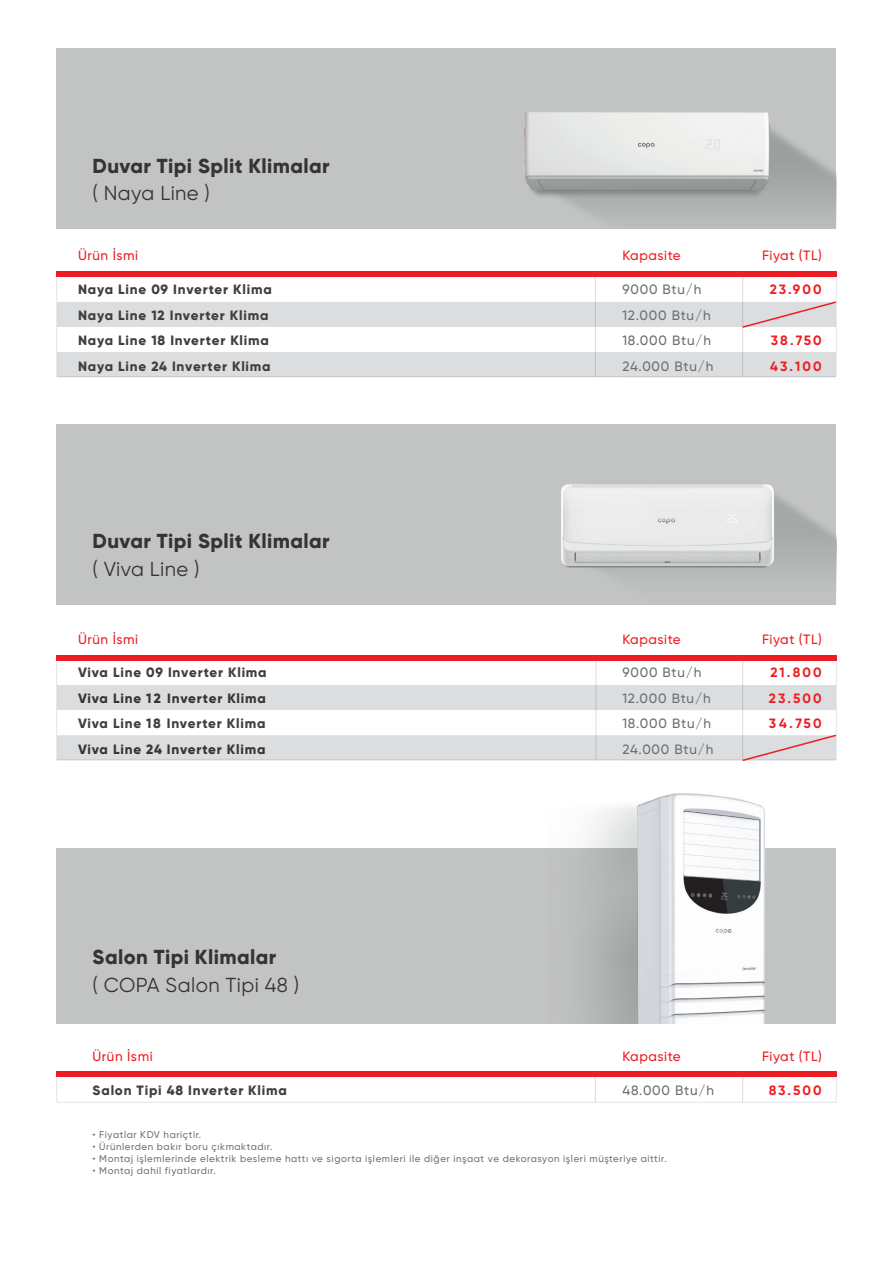
<style>
.page{position:relative;width:893px;height:1263px;background:#fff}
.page>*{position:absolute;margin:0;border:0;box-sizing:border-box;transform-origin:0 0}
.t1{font:800 20.25px "Gilroy";letter-spacing:.02em;color:#353435}
.t2{font:20.25px "Gilroy";letter-spacing:.02em;color:#353435}
.t3{font:800 13.5px/25.5px "Gilroy";letter-spacing:.06em;color:#3f3f40;text-align:justify}
.t4{font:500 13.5px/25.5px "Gilroy";letter-spacing:.06em;color:#6d6e71}
.t5{font:500 13.5px "Gilroy";letter-spacing:.04em;color:#ee1d23}
.t6{font:700 13.5px/25.5px "Gilroy";letter-spacing:.16em;color:#ee1d23;text-align:justify}
.t7{font:500 9.75px "Gilroy";letter-spacing:.06em;color:#707474}
</style>
<div class="page">
<div style="left:57px;top:49px;width:779px;height:180px;background:#c2c4c3"></div>
<img style="left:525px;top:112px;width:312px;height:115px">
<div style="left:57px;top:424px;width:779px;height:181px;background:#c2c4c3"></div>
<div style="left:57px;top:848px;width:779px;height:176px;background:#c2c4c3"></div>
<svg style="left:56px;top:1076px;width:781px;height:26px"></svg>
<div style="left:56px;top:1071px;width:781px;height:5px;background:#ee1d23"></div>
<img style="left:562px;top:484px;width:275px;height:107px">
<svg style="left:56px;top:660px;width:781px;height:100px"></svg>
<hr style="left:596px;top:658px;width:1px;height:102px;background:#dcdddf">
<div style="left:56px;top:655px;width:781px;height:5px;background:#ee1d23"></div>
<div style="left:57px;top:685px;width:779px;height:25px;background:#dcdddf"></div>
<img style="left:584px;top:793px;width:181px;height:231px">
<hr style="left:595px;top:275px;width:1px;height:102px;background:#dcdddf">
<div style="left:56px;top:272px;width:781px;height:5px;background:#ee1d23"></div>
<div style="left:57px;top:352px;width:779px;height:25px;background:#dcdddf"></div>
<svg style="left:57px;top:300px;width:780px;height:29px"></svg>
<svg style="left:57px;top:733px;width:780px;height:28px"></svg>
<h1 class="t1" style="left:93px;top:153px;width:239px">Duvar Tipi Split Klimalar</h1>
<h1 class="t2" style="left:93px;top:181px;width:119px">( Naya Line )</h1>
<p class="t5" style="left:78px;top:247px;width:62px">Ürün İsmi</p>
<p class="t5" style="left:622px;top:247px;width:60px">Kapasite</p>
<p class="t3" style="left:78px;top:276px;width:195px;text-align:left">Naya Line 09 Inverter Klima<br>Naya Line 12 Inverter Klima<br>Naya Line 18 Inverter Klima<br>Naya Line 24 Inverter Klima</p>
<p class="t4" style="left:622px;top:276px;width:93px">9000 Btu/h<br>12.000 Btu/h<br>18.000 Btu/h<br>24.000 Btu/h</p>
<p class="t5" style="left:762px;top:247px;width:61px">Fiyat (TL)</p>
<p class="t6" style="left:770px;top:276px;width:54px">23.900</p>
<p class="t6" style="left:770px;top:327px;width:53px">38.750<br>43.100</p>
<h1 class="t1" style="left:93px;top:528px;width:239px">Duvar Tipi Split Klimalar</h1>
<h1 class="t2" style="left:93px;top:556px;width:108px">( Viva Line )</h1>
<p class="t5" style="left:78px;top:631px;width:62px">Ürün İsmi</p>
<p class="t5" style="left:622px;top:631px;width:60px">Kapasite</p>
<p class="t3" style="left:78px;top:660px;width:190px">Viva Line 09 Inverter Klima Viva Line 12 Inverter Klima Viva Line 18 Inverter Klima Viva Line 24 Inverter Klima</p>
<p class="t4" style="left:622px;top:659px;width:93px">9000 Btu/h<br>12.000 Btu/h<br>18.000 Btu/h<br>24.000 Btu/h</p>
<p class="t5" style="left:762px;top:631px;width:61px">Fiyat (TL)</p>
<p class="t6" style="left:769px;top:659px;width:54px">21.800<br>23.500<br>34.750</p>
<h1 class="t1" style="left:93px;top:944px;width:185px">Salon Tipi Klimalar</h1>
<h1 class="t2" style="left:93px;top:972px;width:208px">( COPA Salon Tipi 48 )</h1>
<p class="t5" style="left:93px;top:1048px;width:62px">Ürün İsmi</p>
<p class="t5" style="left:622px;top:1048px;width:60px">Kapasite</p>
<p class="t3" style="left:93px;top:1077px;width:196px">Salon Tipi 48 Inverter Klima</p>
<p class="t4" style="left:622px;top:1077px;width:93px">48.000 Btu/h</p>
<p class="t7" style="left:93px;top:1129px;width:110px">• Fiyatlar KDV hariçtir.</p>
<p class="t7" style="left:93px;top:1141px;width:181px">• Ürünlerden bakır boru çıkmaktadır.</p>
<p class="t7" style="left:93px;top:1153px;width:576px">• Montaj işlemlerinde elektrik besleme hattı ve sigorta işlemleri ile diğer inşaat ve dekorasyon işleri müşteriye aittir.</p>
<p class="t7" style="left:93px;top:1165px;width:125px">• Montaj dahil fiyatlardır.</p>
<p class="t5" style="left:762px;top:1048px;width:61px">Fiyat (TL)</p>
<p class="t6" style="left:769px;top:1077px;width:54px">83.500</p>
</div>
